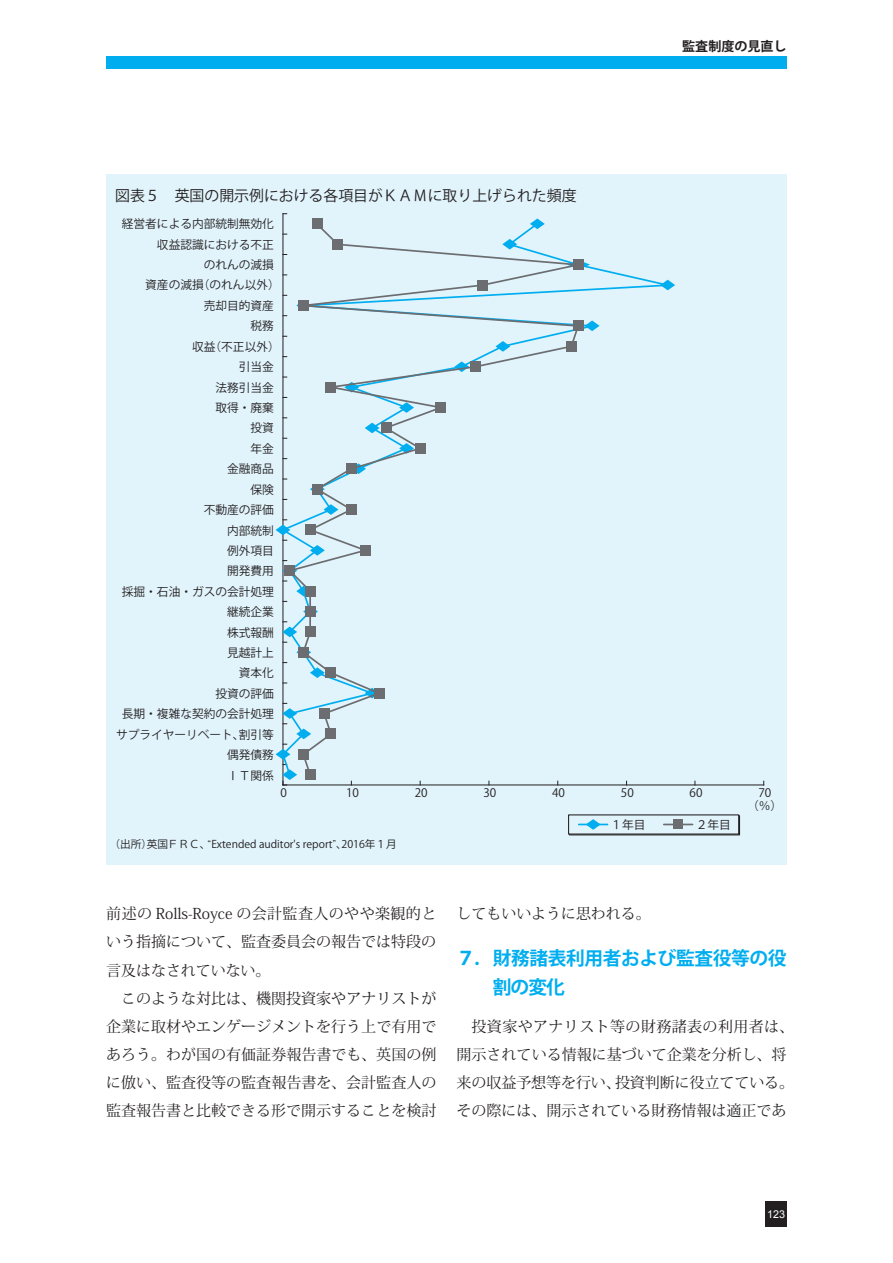
<style>
.page{position:relative;width:893px;height:1263px;background:#fff}
.page>*{position:absolute;margin:0;border:0;box-sizing:border-box;transform-origin:0 0}
.t1{font:700 18.75px/28.5px "Koz Go Pro";letter-spacing:-.02em;color:#00aeef}
.t2{font:15px/28.2px "Koz Min Pro";color:#231f20;text-align:justify}
.t3{font:14.85px "Koz Go Pro";color:#231f20}
.t4{font:700 13.05px "Koz Go Pro";color:#231f20}
.t5{font:11.7px/12px "Koz Go Pro";color:#231f20;text-align:center}
.t6{font:10.8px "Arial";color:#fff}
.t7{font:10.65px "Koz Go Pro";color:#231f20}
.s1{font-family:"Koz Min Pro"}
</style>
<div class="page">
<div style="left:106px;top:56px;width:681px;height:13px;background:#00aeef"></div>
<div style="left:765px;top:1201px;width:22px;height:26px;background:#231f20"></div>
<div style="left:106px;top:174px;width:681px;height:691px;background:#e1f4fc"></div>
<hr style="left:283px;top:785px;width:481px;height:1px;background:#231f20">
<hr style="left:283px;top:214px;width:1px;height:571px;background:#231f20">
<svg style="left:282px;top:222px;width:386px;height:481px"></svg>
<svg style="left:532px;top:218px;width:10px;height:4px"></svg>
<svg style="left:660px;top:280px;width:15px;height:10px"></svg>
<svg style="left:590px;top:320px;width:10px;height:11px"></svg>
<svg style="left:276px;top:479px;width:9px;height:205px"></svg>
<svg style="left:276px;top:703px;width:35px;height:83px"></svg>
<svg style="left:285px;top:222px;width:305px;height:555px"></svg>
<div style="left:312px;top:218px;width:11px;height:11px;background:#6c6d70"></div>
<div style="left:332px;top:239px;width:11px;height:11px;background:#6c6d70"></div>
<div style="left:573px;top:259px;width:11px;height:11px;background:#6c6d70"></div>
<div style="left:477px;top:280px;width:10px;height:10px;background:#6c6d70"></div>
<div style="left:298px;top:300px;width:11px;height:11px;background:#6c6d70"></div>
<div style="left:573px;top:320px;width:11px;height:11px;background:#6c6d70"></div>
<div style="left:566px;top:341px;width:11px;height:11px;background:#6c6d70"></div>
<div style="left:470px;top:361px;width:11px;height:11px;background:#6c6d70"></div>
<div style="left:326px;top:382px;width:10px;height:10px;background:#6c6d70"></div>
<div style="left:436px;top:402px;width:10px;height:11px;background:#6c6d70"></div>
<div style="left:381px;top:423px;width:10px;height:10px;background:#6c6d70"></div>
<div style="left:415px;top:443px;width:11px;height:11px;background:#6c6d70"></div>
<div style="left:346px;top:463px;width:11px;height:11px;background:#6c6d70"></div>
<div style="left:312px;top:484px;width:11px;height:10px;background:#6c6d70"></div>
<div style="left:346px;top:504px;width:11px;height:11px;background:#6c6d70"></div>
<div style="left:305px;top:525px;width:11px;height:10px;background:#6c6d70"></div>
<div style="left:360px;top:545px;width:11px;height:11px;background:#6c6d70"></div>
<div style="left:284px;top:565px;width:11px;height:11px;background:#6c6d70"></div>
<div style="left:305px;top:586px;width:11px;height:10px;background:#6c6d70"></div>
<div style="left:305px;top:606px;width:11px;height:11px;background:#6c6d70"></div>
<div style="left:305px;top:627px;width:11px;height:10px;background:#6c6d70"></div>
<div style="left:298px;top:647px;width:11px;height:11px;background:#6c6d70"></div>
<div style="left:326px;top:667px;width:10px;height:11px;background:#6c6d70"></div>
<div style="left:374px;top:688px;width:11px;height:10px;background:#6c6d70"></div>
<div style="left:319px;top:708px;width:10px;height:11px;background:#6c6d70"></div>
<div style="left:326px;top:728px;width:10px;height:11px;background:#6c6d70"></div>
<div style="left:298px;top:749px;width:11px;height:11px;background:#6c6d70"></div>
<div style="left:305px;top:769px;width:11px;height:11px;background:#6c6d70"></div>
<div style="left:569px;top:815px;width:171px;height:20px;border:1px solid #231f20"></div>
<div style="left:569px;top:815px;width:170px;height:19px;background:#e1f4fc"></div>
<svg style="left:579px;top:819px;width:28px;height:11px"></svg>
<svg style="left:664px;top:824px;width:29px;height:1px"></svg>
<div style="left:674px;top:820px;width:9px;height:9px;background:#6c6d70"></div>
<p class="t3" style="left:115px;top:186px;width:463px">図表５　英国の開示例における各項目がＫＡＭに取り上げられた頻度</p>
<p class="t5" style="left:122px;top:218px;width:154px">経営者による内部統制無効化</p>
<p class="t5" style="left:157px;top:239px;width:118px">収益認識における不正</p>
<p class="t5" style="left:204px;top:259px;width:72px">のれんの減損</p>
<p class="t5" style="left:145px;top:279px;width:136px">資産の減損（のれん以外）</p>
<p class="t5" style="left:204px;top:300px;width:72px">売却目的資産</p>
<p class="t5" style="left:251px;top:320px;width:25px">税務</p>
<p class="t5" style="left:192px;top:341px;width:89px">収益（不正以外）</p>
<p class="t5" style="left:239px;top:361px;width:37px">引当金</p>
<p class="t5" style="left:215px;top:382px;width:60px">法務引当金</p>
<p class="t5" style="left:215px;top:402px;width:60px">取得・廃棄</p>
<p class="t5" style="left:251px;top:422px;width:25px">投資</p>
<p class="t5" style="left:251px;top:443px;width:25px">年金</p>
<p class="t5" style="left:227px;top:463px;width:48px">金融商品</p>
<p class="t5" style="left:251px;top:484px;width:25px">保険</p>
<p class="t5" style="left:204px;top:504px;width:72px">不動産の評価</p>
<p class="t5" style="left:227px;top:524px;width:48px">内部統制</p>
<p class="t5" style="left:227px;top:545px;width:48px">例外項目</p>
<p class="t5" style="left:227px;top:565px;width:48px">開発費用</p>
<p class="t5" style="left:122px;top:586px;width:154px">採掘・石油・ガスの会計処理</p>
<p class="t5" style="left:227px;top:606px;width:48px">継続企業</p>
<p class="t5" style="left:227px;top:627px;width:48px">株式報酬</p>
<p class="t5" style="left:227px;top:647px;width:48px">見越計上</p>
<p class="t5" style="left:239px;top:667px;width:37px">資本化</p>
<p class="t5" style="left:215px;top:688px;width:60px">投資の評価</p>
<p class="t5" style="left:122px;top:708px;width:154px">長期・複雑な契約の会計処理</p>
<p class="t5" style="left:116px;top:729px;width:159px">サプライヤーリベート、割引等</p>
<p class="t5" style="left:227px;top:749px;width:48px">偶発債務</p>
<p class="t5" style="left:227px;top:770px;width:48px">ＩＴ関係</p>
<p class="t4" style="left:682px;top:38px;width:106px">監査制度の見直し</p>
<p class="t5" style="left:281px;top:787px;width:8px">0</p>
<p class="t5" style="left:346px;top:787px;width:14px">10</p>
<p class="t5" style="left:415px;top:787px;width:14px">20</p>
<p class="t5" style="left:483px;top:787px;width:14px">30</p>
<p class="t5" style="left:552px;top:787px;width:14px">40</p>
<p class="t5" style="left:621px;top:787px;width:14px">50</p>
<p class="t5" style="left:690px;top:787px;width:14px">60</p>
<p class="t5" style="left:747px;top:787px;width:37px">70<br>（％）</p>
<p class="t7" style="left:109px;top:837px;width:289px">（出所）英国ＦＲＣ、<span class="s1">“</span>Extended auditor's report<span class="s1">”</span>、2016年１月</p>
<p class="t5" style="left:611px;top:819px;width:37px">１年目</p>
<p class="t5" style="left:696px;top:819px;width:37px">２年目</p>
<p class="t2" style="left:106px;top:899px;width:332px">前述の Rolls-Royce の会計監査人のやや楽観的という指摘について、監査委員会の報告では特段の言及はなされていない。</p>
<p class="t2" style="left:106px;top:983px;width:332px;text-indent:15px">このような対比は、機関投資家やアナリストが企業に取材やエンゲージメントを行う上で有用であろう。わが国の有価証券報告書でも、英国の例に倣い、監査役等の監査報告書を、会計監査人の監査報告書と比較できる形で開示することを検討</p>
<p class="t2" style="left:457px;top:899px;width:196px">してもいいように思われる。</p>
<p class="t1" style="left:493px;top:945px;width:295px;text-indent:-36px">７．財務諸表利用者および監査役等の役割の変化</p>
<p class="t2" style="left:457px;top:1012px;width:339px;text-align:left;text-indent:15px">投資家やアナリスト等の財務諸表の利用者は、開示されている情報に基づいて企業を分析し、将来の収益予想等を行い、投資判断に役立てている。その際には、開示されている財務情報は適正であ</p>
<p class="t6" style="left:767px;top:1207px;width:20px">123</p>
</div>
